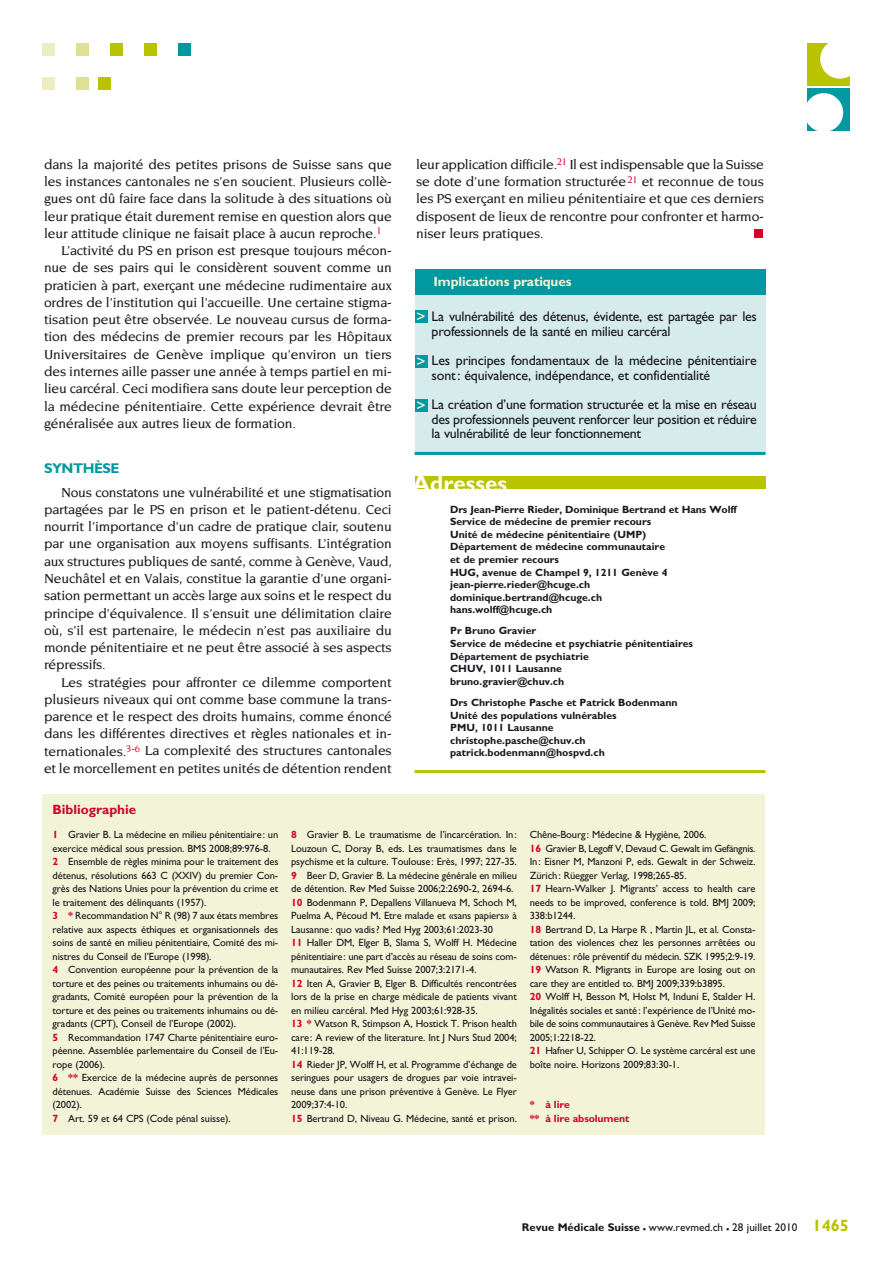
<style>
.page{position:relative;width:893px;height:1263px;background:#fff}
.page>*{position:absolute;margin:0;border:0;box-sizing:border-box;transform-origin:0 0}
.t1{font:700 22.5px "Gill Sans";color:#fff}
.t2{font:700 14.1px "Gill Sans";letter-spacing:-.035em;color:#0098a1}
.t3{font:500 13.95px/17.2px "Novarese";letter-spacing:-.01em;color:#1a171c;text-align:justify}
.t4{font:13.95px/14.7px "Gill Sans";letter-spacing:-.02em;color:#1a171c}
.t5{font:700 13.5px "Gill Sans";letter-spacing:-.01em;color:#f2f3d7}
.t6{font:700 13.5px "Gill Sans";color:#d40028}
.t7{font:11.25px "Gill Sans";color:#1a171c}
.t8{font:10.5px/13.5px "Gill Sans";letter-spacing:-.01em;color:#1a171c}
.t9{font:700 10.5px/12.6px "Gill Sans";color:#1a171c}
.t10{font:700 10.5px/13.5px "Gill Sans";letter-spacing:-.01em;color:#d40028}
.s1{font-family:"Insignia";font-size:15px;color:#f2f3d7}
.s2{font-weight:700;color:#d40028}
.s3{font-weight:700}
.s4{font-weight:700;font-size:16.5px}
.s5{font-weight:700;font-size:16.5px;color:#bac300}
</style>
<div class="page">
<div style="left:179px;top:43px;width:12px;height:13px;background:#0098a1"></div>
<div style="left:145px;top:43px;width:12px;height:13px;background:#bac300"></div>
<div style="left:111px;top:43px;width:12px;height:13px;background:#bac300"></div>
<div style="left:77px;top:43px;width:12px;height:13px;background:#dee096"></div>
<div style="left:43px;top:43px;width:12px;height:13px;background:#ecedc3"></div>
<div style="left:99px;top:77px;width:12px;height:13px;background:#bac300"></div>
<div style="left:77px;top:77px;width:12px;height:13px;background:#dee096"></div>
<div style="left:43px;top:77px;width:12px;height:13px;background:#ecedc3"></div>
<div style="left:754px;top:229px;width:8px;height:9px;background:#d40028"></div>
<div style="left:807px;top:43px;width:43px;height:43px;background:#bac300"></div>
<div style="left:820px;top:39px;width:39px;height:40px;background:#fff;border-radius:50%"></div>
<div style="left:807px;top:89px;width:43px;height:42px;background:#0098a1"></div>
<div style="left:804px;top:93px;width:39px;height:39px;background:#fff;border-radius:50%"></div>
<div style="left:43px;top:794px;width:722px;height:341px;background:#f2f3d7"></div>
<div style="left:415px;top:294px;width:350px;height:159px;background:#d6ecec"></div>
<div style="left:415px;top:269px;width:350px;height:25px;background:#0098a1"></div>
<hr style="left:415px;top:452px;width:350px;height:3px;background:#0098a1">
<div style="left:415px;top:310px;width:12px;height:13px;background:#0098a1"></div>
<div style="left:415px;top:355px;width:12px;height:13px;background:#0098a1"></div>
<div style="left:415px;top:399px;width:12px;height:13px;background:#0098a1"></div>
<div style="left:415px;top:477px;width:350px;height:12px;background:#bac300"></div>
<hr style="left:415px;top:770px;width:350px;height:3px;background:#bac300">
<h3 class="t3" style="left:44px;top:156px;width:349px">dans la majorité des petites prisons de Suisse sans que</h3>
<h3 class="t3" style="left:44px;top:173px;width:349px">les instances cantonales ne s’en soucient. Plusieurs collè-</h3>
<h3 class="t3" style="left:44px;top:190px;width:349px">gues ont dû faire face dans la solitude à des situations où</h3>
<h3 class="t3" style="left:44px;top:207px;width:349px">leur pratique était durement remise en question alors que</h3>
<h3 class="t3" style="left:44px;top:225px;width:339px">leur attitude clinique ne faisait place à aucun reproche.<sup>1</sup></h3>
<h3 class="t3" style="left:61px;top:242px;width:332px">L’activité du PS en prison est presque toujours mécon-</h3>
<h3 class="t3" style="left:44px;top:259px;width:349px">nue de ses pairs qui le considèrent souvent comme un</h3>
<h3 class="t3" style="left:44px;top:276px;width:349px">praticien à part, exerçant une médecine rudimentaire aux</h3>
<h3 class="t3" style="left:44px;top:294px;width:349px">ordres de l’institution qui l’accueille. Une certaine stigma-</h3>
<h3 class="t3" style="left:44px;top:311px;width:349px">tisation peut être observée. Le nouveau cursus de forma-</h3>
<h3 class="t3" style="left:44px;top:328px;width:349px">tion des médecins de premier recours par les Hôpitaux</h3>
<h3 class="t3" style="left:44px;top:345px;width:349px">Universitaires de Genève implique qu’environ un tiers</h3>
<h3 class="t3" style="left:44px;top:363px;width:349px">des internes aille passer une année à temps partiel en mi-</h3>
<h3 class="t3" style="left:44px;top:380px;width:349px">lieu carcéral. Ceci modifiera sans doute leur perception de</h3>
<h3 class="t3" style="left:44px;top:397px;width:349px">la médecine pénitentiaire. Cette expérience devrait être</h3>
<h3 class="t3" style="left:44px;top:414px;width:253px">généralisée aux autres lieux de formation.</h3>
<h2 class="t2" style="left:44px;top:460px;width:77px">SYNTHÈSE</h2>
<p class="t3" style="left:44px;top:483px;width:349px;text-indent:17px">Nous constatons une vulnérabilité et une stigmatisation partagées par le PS en prison et le patient-détenu. Ceci nourrit l’importance d’un cadre de pratique clair, soutenu par une organisation aux moyens suffisants. L’intégration aux structures publiques de santé, comme à Genève, Vaud, Neuchâtel et en Valais, constitue la garantie d’une organi&shy;sation permettant un accès large aux soins et le respect du principe d’équivalence. Il s’ensuit une délimitation claire où, s’il est partenaire, le médecin n’est pas auxiliaire du monde pénitentiaire et ne peut être associé à ses aspects répressifs.</p>
<p class="t3" style="left:44px;top:673px;width:349px;text-indent:17px">Les stratégies pour affronter ce dilemme comportent plusieurs niveaux qui ont comme base commune la trans&shy;parence et le respect des droits humains, comme énoncé dans les différentes directives et règles nationales et in&shy;ternationales.<sup>3-6</sup> La complexité des structures cantonales et le morcellement en petites unités de détention rendent</p>
<p class="t6" style="left:53px;top:801px;width:85px">Bibliographie</p>
<p class="t3" style="left:416px;top:156px;width:349px">leur application difficile.<sup>21</sup> Il est indispensable que la Suisse se dote d’une formation structurée<sup>21</sup> et reconnue de tous les PS exerçant en milieu pénitentiaire et que ces derniers disposent de lieux de rencontre pour confronter et harmo&shy;niser leurs pratiques.</p>
<p class="t5" style="left:434px;top:274px;width:139px">Implications pratiques</p>
<h3 class="t4" style="left:432px;top:309px;width:327px;text-indent:-15px"><span class="s1">&gt;</span> La vulnérabilité des détenus, évidente, est partagée par les professionnels de la santé en milieu carcéral</h3>
<h3 class="t4" style="left:432px;top:353px;width:327px;text-indent:-15px"><span class="s1">&gt;</span> Les principes fondamentaux de la médecine pénitentiaire sont: équivalence, indépendance, et confidentialité</h3>
<h3 class="t4" style="left:432px;top:397px;width:327px;text-align:justify;text-indent:-15px"><span class="s1">&gt;</span> La création d’une formation structurée et la mise en réseau des professionnels peuvent renforcer leur position et réduire la vulnérabilité de leur fonctionnement</h3>
<h1 class="t1" style="left:413px;top:470px;width:96px">Adresses</h1>
<p class="t9" style="left:450px;top:503px;width:288px">Drs Jean-Pierre Rieder, Dominique Bertrand et Hans Wolff Service de médecine de premier recours<br>Unité de médecine pénitentiaire (UMP)<br>Département de médecine communautaire<br>et de premier recours<br>HUG, avenue de Champel 9, 1211 Genève 4 jean-pierre.rieder@hcuge.ch dominique.bertrand@hcuge.ch<br>hans.wolff@hcuge.ch</p>
<p class="t9" style="left:450px;top:625px;width:244px">Pr Bruno Gravier<br>Service de médecine et psychiatrie pénitentiaires<br>Département de psychiatrie<br>CHUV, 1011 Lausanne<br>bruno.gravier@chuv.ch</p>
<p class="t9" style="left:450px;top:696px;width:229px">Drs Christophe Pasche et Patrick Bodenmann<br>Unité des populations vulnérables<br>PMU, 1011 Lausanne christophe.pasche@chuv.ch patrick.bodenmann@hospvd.ch</p>
<p class="t8" style="left:53px;top:828px;width:227px"><span class="s2">1</span> Gravier B. La médecine en milieu pénitentiaire: un exercice médical sous pression. BMS 2008;89:976-8.<br><span class="s2">2</span> Ensemble de règles minima pour le traitement des détenus, résolutions 663 C (XXIV) du premier Con&shy;grès des Nations Unies pour la prévention du crime et le traitement des délinquants (1957).<br><span class="s2">3 *</span> Recommandation N° R (98) 7 aux états membres relative aux aspects éthiques et organisationnels des soins de santé en milieu pénitentiaire, Comité des mi&shy;nistres du Conseil de l’Europe (1998).<br><span class="s2">4</span> Convention européenne pour la prévention de la torture et des peines ou traitements inhumains ou dé&shy;gradants, Comité européen pour la prévention de la torture et des peines ou traitements inhumains ou dé&shy;gradants (CPT), Conseil de l’Europe (2002).<br><span class="s2">5</span> Recommandation 1747 Charte pénitentiaire euro&shy;péenne. Assemblée parlementaire du Conseil de l’Eu&shy;rope (2006).<br><span class="s2">6 **</span> Exercice de la médecine auprès de personnes détenues. Académie Suisse des Sciences Médicales (2002).<br><span class="s2">7</span> Art. 59 et 64 CPS (Code pénal suisse).</p>
<p class="t8" style="left:291px;top:828px;width:227px"><span class="s2">8</span> Gravier B. Le traumatisme de l’incarcération. In:<br>Louzoun C, Doray B, eds. Les traumatismes dans le psychisme et la culture. Toulouse: Erès, 1997; 227-35.<br><span class="s2">9</span> Beer D, Gravier B. La médecine générale en milieu de détention. Rev Med Suisse 2006;2:2690-2, 2694-6.<br><span class="s2">10</span> Bodenmann P, Depallens Villanueva M, Schoch M, Puelma A, Pécoud M. Etre malade et «sans papiers» à Lausanne: quo vadis? Med Hyg 2003;61:2023-30<br><span class="s2">11</span> Haller DM, Elger B, Slama S, Wolff H. Médecine pénitentiaire: une part d’accès au réseau de soins com&shy;munautaires. Rev Med Suisse 2007;3:2171-4.<br><span class="s2">12</span> Iten A, Gravier B, Elger B. Difficultés rencontrées lors de la prise en charge médicale de patients vivant en milieu carcéral. Med Hyg 2003;61:928-35.<br><span class="s2">13 *</span> Watson R, Stimpson A, Hostick T. Prison health care: A review of the literature. Int J Nurs Stud 2004; 41:119-28.<br><span class="s2">14</span> Rieder JP, Wolff H, et al. Programme d’échange de seringues pour usagers de drogues par voie intravei&shy;neuse dans une prison préventive à Genève. Le Flyer 2009;37:4-10.<br><span class="s2">15</span> Bertrand D, Niveau G. Médecine, santé et prison.</p>
<p class="t8" style="left:530px;top:828px;width:227px">Chêne-Bourg: Médecine &amp; Hygiène, 2006.<br><span class="s2">16</span> Gravier B, Legoff V, Devaud C. Gewalt im Gefängnis.<br>In: Eisner M, Manzoni P, eds. Gewalt in der Schweiz.<br>Zürich: Rüegger Verlag, 1998;265-85.<br><span class="s2">17</span> Hearn-Walker J. Migrants’ access to health care needs to be improved, conference is told. BMJ 2009; 338:b1244.<br><span class="s2">18</span> Bertrand D, La Harpe R , Martin JL, et al. Consta&shy;tation des violences chez les personnes arrêtées ou détenues: rôle préventif du médecin. SZK 1995;2:9-19.<br><span class="s2">19</span> Watson R. Migrants in Europe are losing out on care they are entitled to. BMJ 2009;339:b3895.<br><span class="s2">20</span> Wolff H, Besson M, Holst M, Induni E, Stalder H.<br>Inégalités sociales et santé: l’expérience de l’Unité mo&shy;bile de soins communautaires à Genève. Rev Med Suisse 2005;1:2218-22.<br><span class="s2">21</span> Hafner U, Schipper O. Le système carcéral est une boîte noire. Horizons 2009;83:30-1.</p>
<p class="t10" style="left:530px;top:1098px;width:101px">* à lire<br>** à lire absolument</p>
<p class="t7" style="left:522px;top:1221px;width:329px"><span class="s3">Revue Médicale Suisse</span> <span class="s4">–</span> www.revmed.ch <span class="s4">–</span> 28 juillet 2010 <span class="s5">1465</span></p>
</div>
